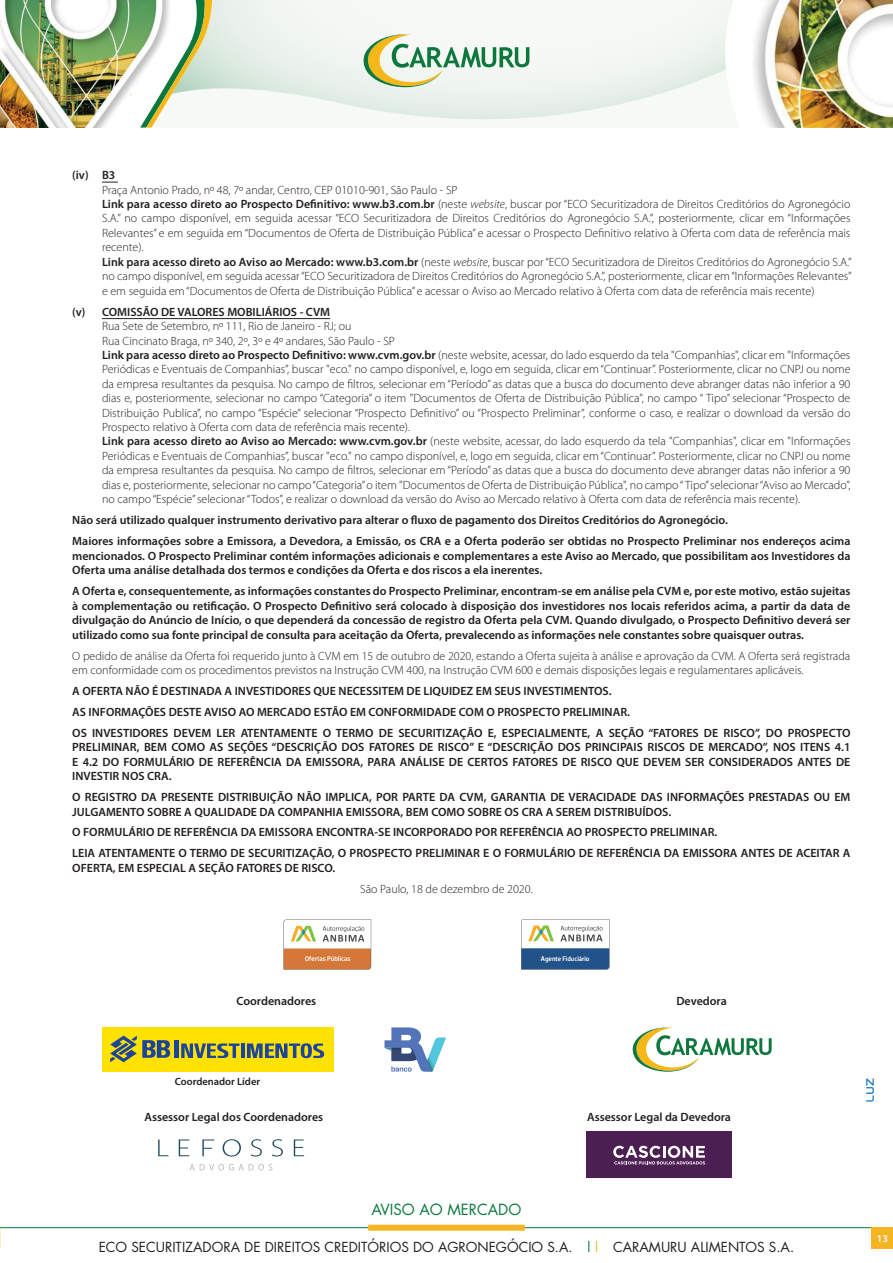
<style>
.page{position:relative;width:893px;height:1263px;background:#fff}
.page>*{position:absolute;margin:0;border:0;box-sizing:border-box;transform-origin:0 0}
.t1{font:15px "Futura";color:#0d793d}
.t2{font:13.5px "Futura";color:#231f20}
.t3{font:300 12px/14.4px "Myriad Pro";color:#231f20}
.t4{font:600 12px/14.5px "Myriad Pro";color:#231f20}
.t5{font:600 10.5px "Myriad Pro";color:#231f20}
.t6{font:600 10.5px "Myriad Pro";color:#fff}
.t7{font:500 6.75px "Dobra W04";color:#fff}
.s1{font-weight:600}
.s2{font-style:italic}
.s3{color:#0d793d}
.s4{color:#f5b421}
</style>
<div class="page">
<hr style="left:0;top:1227px;width:893px;height:1px;background:#0d793d">
<div style="left:368px;top:1225px;width:157px;height:6px;background:#f5b421"></div>
<svg style="left:0;top:1227px;width:1px;height:21px"></svg>
<div style="left:872px;top:1227px;width:21px;height:21px;background:#f5b421"></div>
<img style="left:0;top:0;width:140px;height:128px">
<img style="left:753px;top:0;width:140px;height:128px">
<svg style="left:212px;top:0;width:522px;height:120px"></svg>
<svg style="left:140px;top:0;width:72px;height:128px"></svg>
<svg style="left:362px;top:34px;width:167px;height:53px"></svg>
<svg style="left:102px;top:182px;width:16px;height:1px"></svg>
<hr style="left:102px;top:318px;width:228px;height:1px;background:#231f20">
<svg style="left:283px;top:919px;width:88px;height:50px"></svg>
<svg style="left:521px;top:919px;width:88px;height:50px"></svg>
<svg style="left:384px;top:1027px;width:62px;height:45px"></svg>
<div style="left:102px;top:1027px;width:231px;height:45px;background:#ffe201"></div>
<hr style="left:241px;top:1043px;width:4px;height:15px;background:#1d449b">
<svg style="left:181px;top:1043px;width:58px;height:15px"></svg>
<hr style="left:175px;top:1040px;width:4px;height:18px;background:#1d449b">
<svg style="left:247px;top:1043px;width:77px;height:15px"></svg>
<svg style="left:110px;top:1036px;width:60px;height:26px"></svg>
<svg style="left:632px;top:1027px;width:140px;height:45px"></svg>
<div style="left:586px;top:1132px;width:146px;height:46px;background:#4b1f51"></div>
<svg style="left:613px;top:1146px;width:92px;height:18px"></svg>
<svg style="left:158px;top:1139px;width:10px;height:17px"></svg>
<svg style="left:179px;top:1139px;width:10px;height:17px"></svg>
<svg style="left:202px;top:1139px;width:12px;height:17px"></svg>
<svg style="left:223px;top:1139px;width:18px;height:17px"></svg>
<svg style="left:251px;top:1139px;width:11px;height:17px"></svg>
<svg style="left:272px;top:1139px;width:11px;height:17px"></svg>
<svg style="left:294px;top:1139px;width:10px;height:17px"></svg>
<svg style="left:190px;top:1164px;width:82px;height:6px"></svg>
<svg style="left:866px;top:1078px;width:8px;height:24px"></svg>
<p class="t4" style="left:72px;top:167px;width:45px">(iv) B3</p>
<p class="t3" style="left:102px;top:183px;width:751px">Praça Antonio Prado, nº 48, 7º andar, Centro, CEP 01010-901, São Paulo - SP<br><span class="s1">Link para acesso direto ao Prospecto Definitivo: www.b3.com.br</span> (neste <span class="s2">website</span>, buscar por “ECO Securitizadora de Direitos Creditórios do Agronegócio S.A.” no campo disponível, em seguida acessar “ECO Securitizadora de Direitos Creditórios do Agronegócio S.A.”, posteriormente, clicar em “Informações Relevantes” e em seguida em “Documentos de Oferta de Distribuição Pública” e acessar o Prospecto Definitivo relativo à Oferta com data de referência mais recente).<br><span class="s1">Link para acesso direto ao Aviso ao Mercado: www.b3.com.br</span> (neste <span class="s2">website</span>, buscar por “ECO Securitizadora de Direitos Creditórios do Agronegócio S.A.” no campo disponível, em seguida acessar “ECO Securitizadora de Direitos Creditórios do Agronegócio S.A.”, posteriormente, clicar em “Informações Relevantes” e em seguida em “Documentos de Oferta de Distribuição Pública” e acessar o Aviso ao Mercado relativo à Oferta com data de referência mais recente)</p>
<p class="t4" style="left:72px;top:304px;width:259px">(v) COMISSÃO DE VALORES MOBILIÁRIOS - CVM</p>
<p class="t3" style="left:102px;top:319px;width:750px">Rua Sete de Setembro, nº 111, Rio de Janeiro - RJ; ou<br>Rua Cincinato Braga, nº 340, 2º, 3º e 4º andares, São Paulo - SP<br><span class="s1">Link para acesso direto ao Prospecto Definitivo: www.cvm.gov.br</span> (neste website, acessar, do lado esquerdo da tela "Companhias", clicar em "Informações Periódicas e Eventuais de Companhias”, buscar "eco." no campo disponível, e, logo em seguida, clicar em “Continuar”. Posteriormente, clicar no CNPJ ou nome da empresa resultantes da pesquisa. No campo de filtros, selecionar em “Período” as datas que a busca do documento deve abranger datas não inferior a 90 dias e, posteriormente, selecionar no campo “Categoria” o item "Documentos de Oferta de Distribuição Pública", no campo “ Tipo” selecionar “Prospecto de Distribuição Publica”, no campo “Espécie” selecionar “Prospecto Definitivo” ou “Prospecto Preliminar”, conforme o caso, e realizar o download da versão do Prospecto relativo à Oferta com data de referência mais recente).<br><span class="s1">Link para acesso direto ao Aviso ao Mercado: www.cvm.gov.br</span> (neste website, acessar, do lado esquerdo da tela "Companhias", clicar em "Informações Periódicas e Eventuais de Companhias”, buscar "eco." no campo disponível, e, logo em seguida, clicar em “Continuar”. Posteriormente, clicar no CNPJ ou nome da empresa resultantes da pesquisa. No campo de filtros, selecionar em “Período” as datas que a busca do documento deve abranger datas não inferior a 90 dias e, posteriormente, selecionar no campo “Categoria” o item "Documentos de Oferta de Distribuição Pública", no campo “ Tipo” selecionar “Aviso ao Mercado”, no campo “Espécie” selecionar “Todos”, e realizar o download da versão do Aviso ao Mercado relativo à Oferta com data de referência mais recente).</p>
<p class="t4" style="left:72px;top:510px;width:780px;line-height:20.9px">Não será utilizado qualquer instrumento derivativo para alterar o fluxo de pagamento dos Direitos Creditórios do Agronegócio.<br>Maiores informações sobre a Emissora, a Devedora, a Emissão, os CRA e a Oferta poderão ser obtidas no Prospecto Preliminar nos endereços acima</p>
<p class="t4" style="left:72px;top:548px;width:780px">mencionados. O Prospecto Preliminar contém informações adicionais e complementares a este Aviso ao Mercado, que possibilitam aos Investidores da<br>Oferta uma análise detalhada dos termos e condições da Oferta e dos riscos a ela inerentes.</p>
<p class="t4" style="left:72px;top:583px;width:780px;text-align:justify">A Oferta e, consequentemente, as informações constantes do Prospecto Preliminar, encontram-se em análise pela CVM e, por este motivo, estão sujeitas à complementação ou retificação. O Prospecto Definitivo será colocado à disposição dos investidores nos locais referidos acima, a partir da data de divulgação do Anúncio de Início, o que dependerá da concessão de registro da Oferta pela CVM. Quando divulgado, o Prospecto Definitivo deverá ser utilizado como sua fonte principal de consulta para aceitação da Oferta, prevalecendo as informações nele constantes sobre quaisquer outras.</p>
<p class="t3" style="left:72px;top:648px;width:779px">O pedido de análise da Oferta foi requerido junto à CVM em 15 de outubro de 2020, estando a Oferta sujeita à análise e aprovação da CVM. A Oferta será registrada em conformidade com os procedimentos previstos na Instrução CVM 400, na Instrução CVM 600 e demais disposições legais e regulamentares aplicáveis.</p>
<p class="t4" style="left:72px;top:680px;width:780px;line-height:20.9px">A OFERTA NÃO É DESTINADA A INVESTIDORES QUE NECESSITEM DE LIQUIDEZ EM SEUS INVESTIMENTOS.<br>AS INFORMAÇÕES DESTE AVISO AO MERCADO ESTÃO EM CONFORMIDADE COM O PROSPECTO PRELIMINAR.<br>OS INVESTIDORES DEVEM LER ATENTAMENTE O TERMO DE SECURITIZAÇÃO E, ESPECIALMENTE, A SEÇÃO “FATORES DE RISCO”, DO PROSPECTO</p>
<p class="t4" style="left:72px;top:739px;width:780px;text-align:justify">PRELIMINAR, BEM COMO AS SEÇÕES “DESCRIÇÃO DOS FATORES DE RISCO” E “DESCRIÇÃO DOS PRINCIPAIS RISCOS DE MERCADO”, NOS ITENS 4.1<br>E 4.2 DO FORMULÁRIO DE REFERÊNCIA DA EMISSORA, PARA ANÁLISE DE CERTOS FATORES DE RISCO QUE DEVEM SER CONSIDERADOS ANTES DE INVESTIR NOS CRA.</p>
<p class="t4" style="left:72px;top:789px;width:780px">O REGISTRO DA PRESENTE DISTRIBUIÇÃO NÃO IMPLICA, POR PARTE DA CVM, GARANTIA DE VERACIDADE DAS INFORMAÇÕES PRESTADAS OU EM<br>JULGAMENTO SOBRE A QUALIDADE DA COMPANHIA EMISSORA, BEM COMO SOBRE OS CRA A SEREM DISTRIBUÍDOS.</p>
<p class="t4" style="left:72px;top:822px;width:780px;line-height:20.9px">O FORMULÁRIO DE REFERÊNCIA DA EMISSORA ENCONTRA-SE INCORPORADO POR REFERÊNCIA AO PROSPECTO PRELIMINAR.<br>LEIA ATENTAMENTE O TERMO DE SECURITIZAÇÃO, O PROSPECTO PRELIMINAR E O FORMULÁRIO DE REFERÊNCIA DA EMISSORA ANTES DE ACEITAR A</p>
<p class="t4" style="left:72px;top:860px;width:264px">OFERTA, EM ESPECIAL A SEÇÃO FATORES DE RISCO.</p>
<p class="t3" style="left:360px;top:882px;width:174px">São Paulo, 18 de dezembro de 2020.</p>
<p class="t7" style="left:541px;top:954px;width:50px">Agente Fiduciário</p>
<p class="t4" style="left:236px;top:993px;width:81px">Coordenadores</p>
<p class="t4" style="left:676px;top:993px;width:52px">Devedora</p>
<p class="t5" style="left:175px;top:1075px;width:87px">Coordenador Líder</p>
<p class="t4" style="left:144px;top:1109px;width:180px">Assessor Legal dos Coordenadores</p>
<p class="t4" style="left:587px;top:1109px;width:145px">Assessor Legal da Devedora</p>
<p class="t1" style="left:372px;top:1199px;width:151px">AVISO AO MERCADO</p>
<p class="t2" style="left:99px;top:1238px;width:697px">ECO SECURITIZADORA DE DIREITOS CREDITÓRIOS DO AGRONEGÓCIO S.A. <span class="s3">|</span><span class="s4">|</span> CARAMURU ALIMENTOS S.A.</p>
<p class="t6" style="left:877px;top:1232px;width:13px">13</p>
</div>
